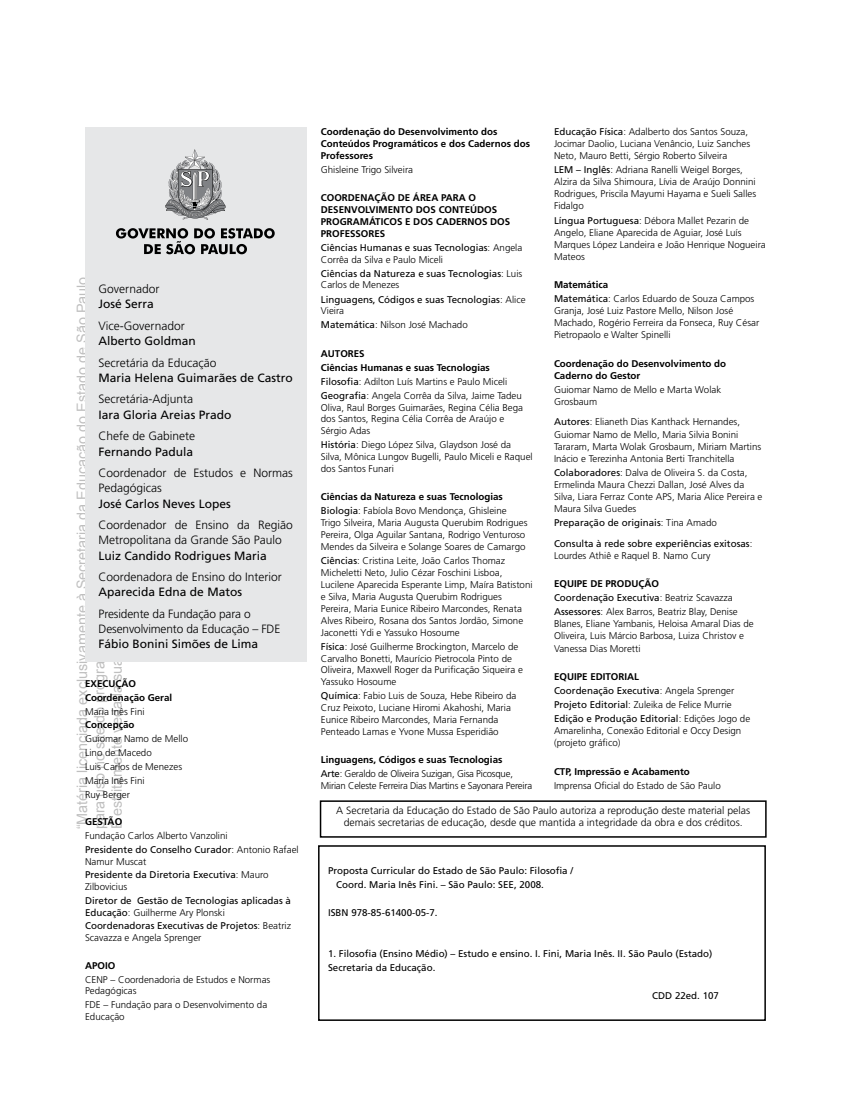
<style>
.page{position:relative;width:851px;height:1106px;background:#fff}
.page>*{position:absolute;margin:0;border:0;box-sizing:border-box;transform-origin:0 0}
.t1{font:14.4px/17.2px "Arial";color:rgb(128 128 128/.5)}
.t2{font:300 12px/15.1px "Frutiger LT Std";color:#000}
.t3{font:12px "Frutiger LT Std";color:#000}
.t4{font:300 10.5px/12.6px "Frutiger LT Std";color:#000;text-align:center}
.t5{font:300 9.75px/12px "Frutiger LT Std";color:#000}
.t6{font:9.75px/13.8px "Frutiger LT Std";color:#000}
.t7{font:700 9.75px/11.9px "Frutiger LT Std";color:#000}
.t8{font:300 9.75px/14px "Frutiger LT Std";letter-spacing:-.02em;color:#000}
.s1{font-weight:400}
.s2{font-weight:300}
.s3{font-weight:700}
</style>
<div class="page">
<div style="left:85px;top:128px;width:221px;height:534px;background:#e6e7e8"></div>
<svg style="left:116px;top:150px;width:159px;height:104px"></svg>
<div style="left:320px;top:800px;width:446px;height:37px;border:2px solid #000"></div>
<h1 class="t1" style="left:74px;top:829px;width:554px;rotate:-90deg">“Matéria licenciada exclusivamente à Secretaria da Educação do Estado de São Paulo para uso no site do programa ‘São Paulo faz escola’.<br>É estritamente vedada sua reprodução parcial e/ou integral por terceiros”</h1>
<p class="t2" style="left:98px;top:282px;width:62px">Governador</p>
<p class="t3" style="left:98px;top:298px;width:57px">José Serra</p>
<p class="t2" style="left:98px;top:319px;width:88px">Vice-Governador</p>
<p class="t3" style="left:98px;top:335px;width:99px">Alberto Goldman</p>
<p class="t2" style="left:98px;top:355px;width:119px">Secretária da Educação</p>
<p class="t3" style="left:98px;top:372px;width:196px">Maria Helena Guimarães de Castro</p>
<p class="t2" style="left:98px;top:392px;width:96px">Secretária-Adjunta</p>
<p class="t3" style="left:98px;top:409px;width:134px">Iara Gloria Areias Prado</p>
<p class="t2" style="left:98px;top:429px;width:98px">Chefe de Gabinete</p>
<p class="t3" style="left:98px;top:445px;width:96px">Fernando Padula</p>
<p class="t2" style="left:98px;top:466px;width:196px">Coordenador de Estudos e Normas<br>Pedagógicas</p>
<p class="t3" style="left:98px;top:497px;width:134px">José Carlos Neves Lopes</p>
<p class="t2" style="left:98px;top:518px;width:196px">Coordenador de Ensino da Região<br>Metropolitana da Grande São Paulo</p>
<p class="t3" style="left:98px;top:549px;width:170px">Luiz Candido Rodrigues Maria</p>
<p class="t2" style="left:98px;top:570px;width:185px">Coordenadora de Ensino do Interior</p>
<p class="t3" style="left:98px;top:586px;width:145px">Aparecida Edna de Matos</p>
<p class="t2" style="left:98px;top:607px;width:183px">Presidente da Fundação para o<br>Desenvolvimento da Educação – FDE</p>
<p class="t3" style="left:98px;top:638px;width:161px">Fábio Bonini Simões de Lima</p>
<p class="t7" style="left:85px;top:677px;width:89px;line-height:13.8px">EXECUÇÃO<br>Coordenação Geral</p>
<p class="t5" style="left:85px;top:705px;width:61px">Maria Inês Fini</p>
<p class="t7" style="left:85px;top:719px;width:51px">Concepção</p>
<p class="t5" style="left:85px;top:732px;width:104px;line-height:13.8px">Guiomar Namo de Mello<br>Lino de Macedo<br>Luis Carlos de Menezes<br>Maria Inês Fini<br>Ruy Berger</p>
<p class="t7" style="left:85px;top:816px;width:39px">GESTÃO</p>
<p class="t5" style="left:85px;top:829px;width:215px;line-height:13.8px">Fundação Carlos Alberto Vanzolini<br><span class="s1">Presidente do Conselho Curador</span>: Antonio Rafael</p>
<p class="t6" style="left:85px;top:854px;width:185px"><span class="s2">Namur Muscat<br></span>Presidente da Diretoria Executiva<span class="s2">: Mauro</span></p>
<p class="t5" style="left:85px;top:881px;width:44px">Zilbovicius</p>
<p class="t6" style="left:85px;top:895px;width:207px;line-height:11.7px">Diretor de Gestão de Tecnologias aplicadas à<br>Educação<span class="s2">: Guilherme Ary Plonski</span></p>
<p class="t6" style="left:85px;top:920px;width:207px;line-height:11.7px">Coordenadoras Executivas de Projetos<span class="s2">: Beatriz<br>Scavazza e Angela Sprenger</span></p>
<p class="t7" style="left:85px;top:960px;width:32px">APOIO</p>
<p class="t5" style="left:85px;top:974px;width:187px">CENP – Coordenadoria de Estudos e Normas<br>Pedagógicas</p>
<p class="t5" style="left:85px;top:999px;width:184px">FDE – Fundação para o Desenvolvimento da<br>Educação</p>
<p class="t7" style="left:321px;top:126px;width:211px">Coordenação do Desenvolvimento dos<br>Conteúdos Programáticos e dos Cadernos dos<br>Professores</p>
<p class="t5" style="left:321px;top:164px;width:94px">Ghisleine Trigo Silveira</p>
<p class="t7" style="left:321px;top:192px;width:191px">COORDENAÇÃO DE ÁREA PARA O<br>DESENVOLVIMENTO DOS CONTEÚDOS<br>PROGRAMÁTICOS E DOS CADERNOS DOS<br>PROFESSORES</p>
<p class="t5" style="left:321px;top:242px;width:203px"><span class="s1">Ciências Humanas e suas Tecnologias</span>: Angela<br>Corrêa da Silva e Paulo Miceli</p>
<p class="t6" style="left:321px;top:268px;width:203px;line-height:11.9px">Ciências da Natureza e suas Tecnologias<span class="s2">: Luis<br>Carlos de Menezes</span></p>
<p class="t6" style="left:321px;top:294px;width:206px;line-height:11.9px">Linguagens, Códigos e suas Tecnologias<span class="s2">: Alice<br>Vieira</span></p>
<p class="t5" style="left:321px;top:319px;width:148px"><span class="s1">Matemática</span>: Nilson José Machado</p>
<p class="t5" style="left:321px;top:346px;width:202px;line-height:14.1px"><span class="s3">AUTORES<br>Ciências Humanas e suas Tecnologias </span><span class="s1">Filosofia</span>: Adilton Luís Martins e Paulo Miceli <span class="s1">Geografia</span>: Angela Corrêa da Silva, Jaime Tadeu</p>
<p class="t5" style="left:321px;top:402px;width:204px">Oliva, Raul Borges Guimarães, Regina Célia Bega dos Santos, Regina Célia Corrêa de Araújo e<br>Sérgio Adas</p>
<p class="t5" style="left:321px;top:439px;width:213px"><span class="s1">História</span>: Diego López Silva, Glaydson José da<br>Silva, Mônica Lungov Bugelli, Paulo Miceli e Raquel dos Santos Funari</p>
<p class="t7" style="left:321px;top:490px;width:187px;line-height:14.1px">Ciências da Natureza e suas Tecnologias<br><span class="s1">Biologia</span><span class="s2">: Fabíola Bovo Mendonça, Ghisleine</span></p>
<p class="t5" style="left:321px;top:517px;width:208px">Trigo Silveira, Maria Augusta Querubim Rodrigues<br>Pereira, Olga Aguilar Santana, Rodrigo Venturoso<br>Mendes da Silveira e Solange Soares de Camargo</p>
<p class="t5" style="left:321px;top:555px;width:213px"><span class="s1">Ciências</span>: Cristina Leite, João Carlos Thomaz Micheletti Neto, Julio Cézar Foschini Lisboa, Lucilene Aparecida Esperante Limp, Maíra Batistoni e Silva, Maria Augusta Querubim Rodrigues Pereira, Maria Eunice Ribeiro Marcondes, Renata Alves Ribeiro, Rosana dos Santos Jordão, Simone Jaconetti Ydi e Yassuko Hosoume</p>
<p class="t5" style="left:321px;top:641px;width:204px"><span class="s1">Física</span>: José Guilherme Brockington, Marcelo de Carvalho Bonetti, Maurício Pietrocola Pinto de Oliveira, Maxwell Roger da Purificação Siqueira e Yassuko Hosoume</p>
<p class="t5" style="left:321px;top:690px;width:197px"><span class="s1">Química</span>: Fabio Luis de Souza, Hebe Ribeiro da Cruz Peixoto, Luciane Hiromi Akahoshi, Maria Eunice Ribeiro Marcondes, Maria Fernanda Penteado Lamas e Yvone Mussa Esperidião</p>
<p class="t8" style="left:321px;top:753px;width:194px"><span class="s3">Linguagens, Códigos e suas Tecnologias<br></span><span class="s1">Arte</span>: Geraldo de Oliveira Suzigan, Gisa Picosque,</p>
<p class="t8" style="left:321px;top:779px;width:213px">Mirian Celeste Ferreira Dias Martins e Sayonara Pereira</p>
<p class="t5" style="left:554px;top:126px;width:198px"><span class="s1">Educação Física</span>: Adalberto dos Santos Souza,<br>Jocimar Daolio, Luciana Venâncio, Luiz Sanches<br>Neto, Mauro Betti, Sérgio Roberto Silveira</p>
<p class="t5" style="left:554px;top:164px;width:204px"><span class="s1">LEM – Inglês</span>: Adriana Ranelli Weigel Borges, Alzira da Silva Shimoura, Lívia de Araújo Donnini Rodrigues, Priscila Mayumi Hayama e Sueli Salles Fidalgo</p>
<p class="t5" style="left:554px;top:215px;width:213px"><span class="s1">Língua Portuguesa</span>: Débora Mallet Pezarin de Angelo, Eliane Aparecida de Aguiar, José Luís Marques López Landeira e João Henrique Nogueira Mateos</p>
<p class="t5" style="left:554px;top:278px;width:202px;line-height:14.1px"><span class="s3">Matemática<br></span><span class="s1">Matemática</span>: Carlos Eduardo de Souza Campos</p>
<p class="t5" style="left:554px;top:305px;width:207px">Granja, José Luiz Pastore Mello, Nilson José<br>Machado, Rogério Ferreira da Fonseca, Ruy César<br>Pietropaolo e Walter Spinelli</p>
<p class="t7" style="left:554px;top:358px;width:174px">Coordenação do Desenvolvimento do<br>Caderno do Gestor</p>
<p class="t5" style="left:554px;top:384px;width:169px">Guiomar Namo de Mello e Marta Wolak<br>Grosbaum</p>
<p class="t5" style="left:554px;top:416px;width:209px"><span class="s1">Autores</span>: Elianeth Dias Kanthack Hernandes, Guiomar Namo de Mello, Maria Silvia Bonini Tararam, Marta Wolak Grosbaum, Miriam Martins Inácio e Terezinha Antonia Berti Tranchitella</p>
<p class="t5" style="left:554px;top:467px;width:210px"><span class="s1">Colaboradores</span>: Dalva de Oliveira S. da Costa, Ermelinda Maura Chezzi Dallan, José Alves da Silva, Liara Ferraz Conte APS, Maria Alice Pereira e Maura Silva Guedes</p>
<p class="t6" style="left:554px;top:513px;width:200px;line-height:20.5px">Preparação de originais<span class="s2">: Tina Amado<br></span>Consulta à rede sobre experiências exitosas<span class="s2">:</span></p>
<p class="t5" style="left:554px;top:550px;width:158px">Lourdes Athiê e Raquel B. Namo Cury</p>
<p class="t5" style="left:554px;top:577px;width:185px;line-height:14.1px"><span class="s3">EQUIPE DE PRODUÇÃO<br></span><span class="s1">Coordenação Executiva</span>: Beatriz Scavazza<br><span class="s1">Assessores</span>: Alex Barros, Beatriz Blay, Denise</p>
<p class="t5" style="left:554px;top:618px;width:201px">Blanes, Eliane Yambanis, Heloisa Amaral Dias de<br>Oliveira, Luis Márcio Barbosa, Luiza Christov e<br>Vanessa Dias Moretti</p>
<p class="t6" style="left:554px;top:670px;width:198px"><span class="s3">EQUIPE EDITORIAL<br></span>Coordenação Executiva<span class="s2">: Angela Sprenger </span>Projeto Editorial<span class="s2">: Zuleika de Felice Murrie </span>Edição e Produção Editorial<span class="s2">: Edições Jogo de</span></p>
<p class="t5" style="left:554px;top:725px;width:189px">Amarelinha, Conexão Editorial e Occy Design (projeto gráfico)</p>
<p class="t7" style="left:554px;top:766px;width:137px">CTP, Impressão e Acabamento</p>
<p class="t5" style="left:554px;top:780px;width:168px">Imprensa Oficial do Estado de São Paulo</p>
<p class="t4" style="left:336px;top:804px;width:415px">A Secretaria da Educação do Estado de São Paulo autoriza a reprodução deste material pelas demais secretarias de educação, desde que mantida a integridade da obra e dos créditos.</p>
<p class="t6" style="left:336px;top:864px;width:238px;text-indent:-8px">Proposta Curricular do Estado de São Paulo: Filosofia /<br>Coord. Maria Inês Fini. – São Paulo: SEE, 2008.</p>
<p class="t6" style="left:328px;top:906px;width:111px">ISBN 978-85-61400-05-7.</p>
<p class="t6" style="left:328px;top:947px;width:386px">1. Filosofia (Ensino Médio) – Estudo e ensino. I. Fini, Maria Inês. II. São Paulo (Estado)<br>Secretaria da Educação.</p>
<p class="t6" style="left:652px;top:989px;width:68px">CDD 22ed. 107</p>
</div>
